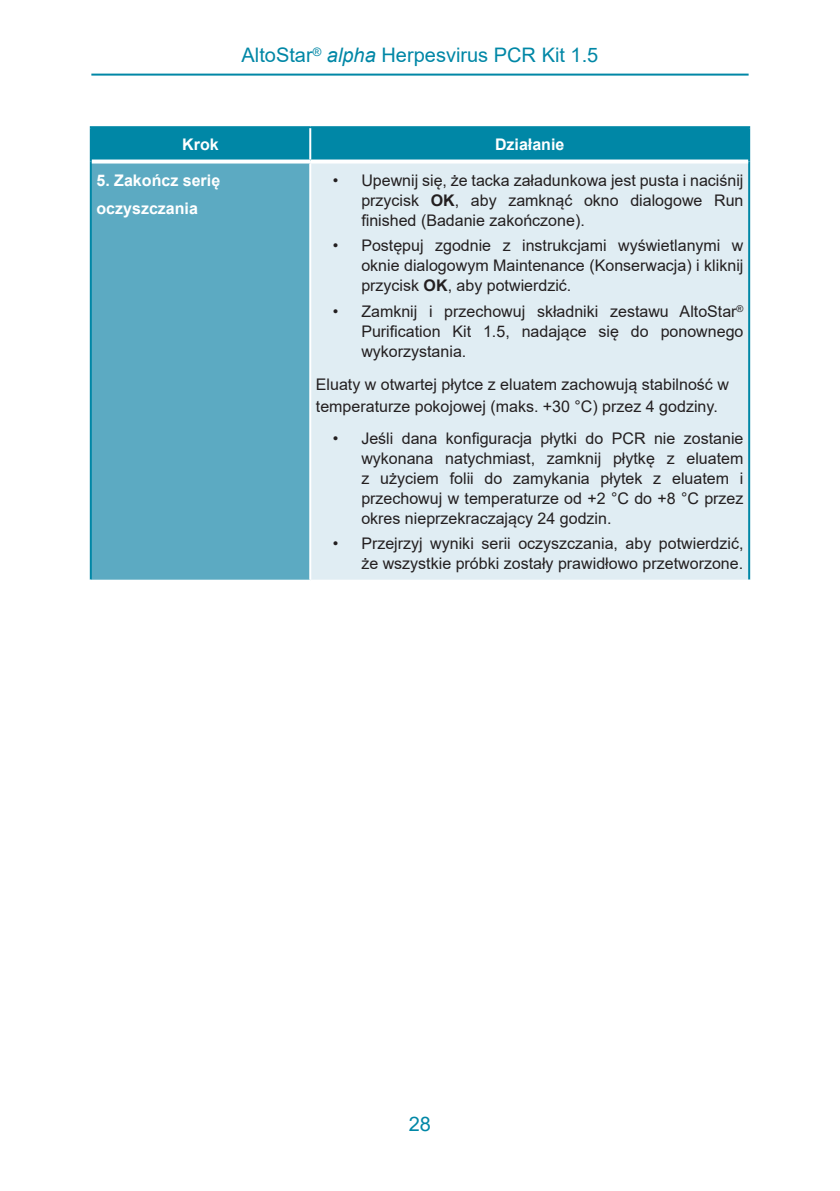
<style>
.page{position:relative;width:840px;height:1191px;background:#fff}
.page>*{position:absolute;margin:0;border:0;box-sizing:border-box;transform-origin:0 0}
.Seitenkopf{font:20px "Arial";color:#0087a6}
.Mengentext_links{font:16px/20px "Arial";color:#231f20;text-align:justify}
.Mengentext_white_lef{font:700 16px/28px "Arial";color:#fff}
.Kopfzeile_zentriert{font:700 16px "Arial";color:#fff}
.s1{font-style:italic}
.s2{font-weight:700}
</style>
<div class="page">
<hr style="left:91px;top:74px;width:657px;height:2px;background:#0087a6">
<div style="left:92px;top:128px;width:655px;height:31px;background:#0087a6"></div>
<div style="left:91px;top:161px;width:219px;height:419px;background:#5caac2"></div>
<div style="left:310px;top:161px;width:438px;height:419px;background:#e0edf3"></div>
<hr style="left:90px;top:161px;width:2px;height:418px;background:#0087a6">
<hr style="left:90px;top:126px;width:220px;height:2px;background:#0087a6">
<hr style="left:90px;top:128px;width:2px;height:33px;background:#0087a6">
<svg style="left:92px;top:159px;width:218px;height:4px"></svg>
<hr style="left:310px;top:126px;width:439px;height:2px;background:#0087a6">
<hr style="left:747px;top:128px;width:2px;height:33px;background:#0087a6">
<hr style="left:747px;top:161px;width:2px;height:418px;background:#0087a6">
<hr style="left:309px;top:128px;width:2px;height:31px;background:#fff">
<hr style="left:309px;top:163px;width:2px;height:416px;background:#fff">
<hr style="left:90px;top:579px;width:220px;height:2px;background:#fff">
<hr style="left:310px;top:579px;width:439px;height:2px;background:#fff">
<svg style="left:310px;top:159px;width:437px;height:4px"></svg>
<p class="Seitenkopf" style="left:241px;top:41px;width:358px">AltoStar<sup>®</sup> <span class="s1">alpha</span> Herpesvirus PCR Kit 1.5</p>
<p class="Kopfzeile_zentriert" style="left:182px;top:133px;width:38px">Krok</p>
<p class="Kopfzeile_zentriert" style="left:494px;top:133px;width:71px">Działanie</p>
<p class="Mengentext_white_lef" style="left:96px;top:166px;width:125px">5. Zakończ serię oczyszczania</p>
<p class="Mengentext_links" style="left:361px;top:170px;width:383px;text-indent:-28px">• Upewnij się, że tacka załadunkowa jest pusta i naciśnij przycisk <span class="s2">OK</span>, aby zamknąć okno dialogowe Run finished (Badanie zakończone).</p>
<p class="Mengentext_links" style="left:361px;top:235px;width:383px;text-indent:-28px">• Postępuj zgodnie z instrukcjami wyświetlanymi w oknie dialogowym Maintenance (Konserwacja) i kliknij przycisk <span class="s2">OK</span>, aby potwierdzić.</p>
<p class="Mengentext_links" style="left:361px;top:301px;width:383px;text-indent:-28px">• Zamknij i przechowuj składniki zestawu AltoStar<sup>® </sup>Purification Kit 1.5, nadające się do ponownego wykorzystania.</p>
<p class="Mengentext_links" style="left:316px;top:373px;width:414px;line-height:22px">Eluaty w otwartej płytce z eluatem zachowują stabilność w temperaturze pokojowej (maks. +30 °C) przez 4 godziny.</p>
<p class="Mengentext_links" style="left:361px;top:428px;width:383px;text-indent:-28px">• Jeśli dana konfiguracja płytki do PCR nie zostanie wykonana natychmiast, zamknij płytkę z eluatem z użyciem folii do zamykania płytek z eluatem i przechowuj w temperaturze od +2 °C do +8 °C przez okres nieprzekraczający 24 godzin.</p>
<p class="Mengentext_links" style="left:333px;top:533px;width:412px;text-align:right">• Przejrzyj wyniki serii oczyszczania, aby potwierdzić, że wszystkie próbki zostały prawidłowo przetworzone.</p>
<p class="Seitenkopf" style="left:408px;top:1110px;width:24px">28</p>
</div>
